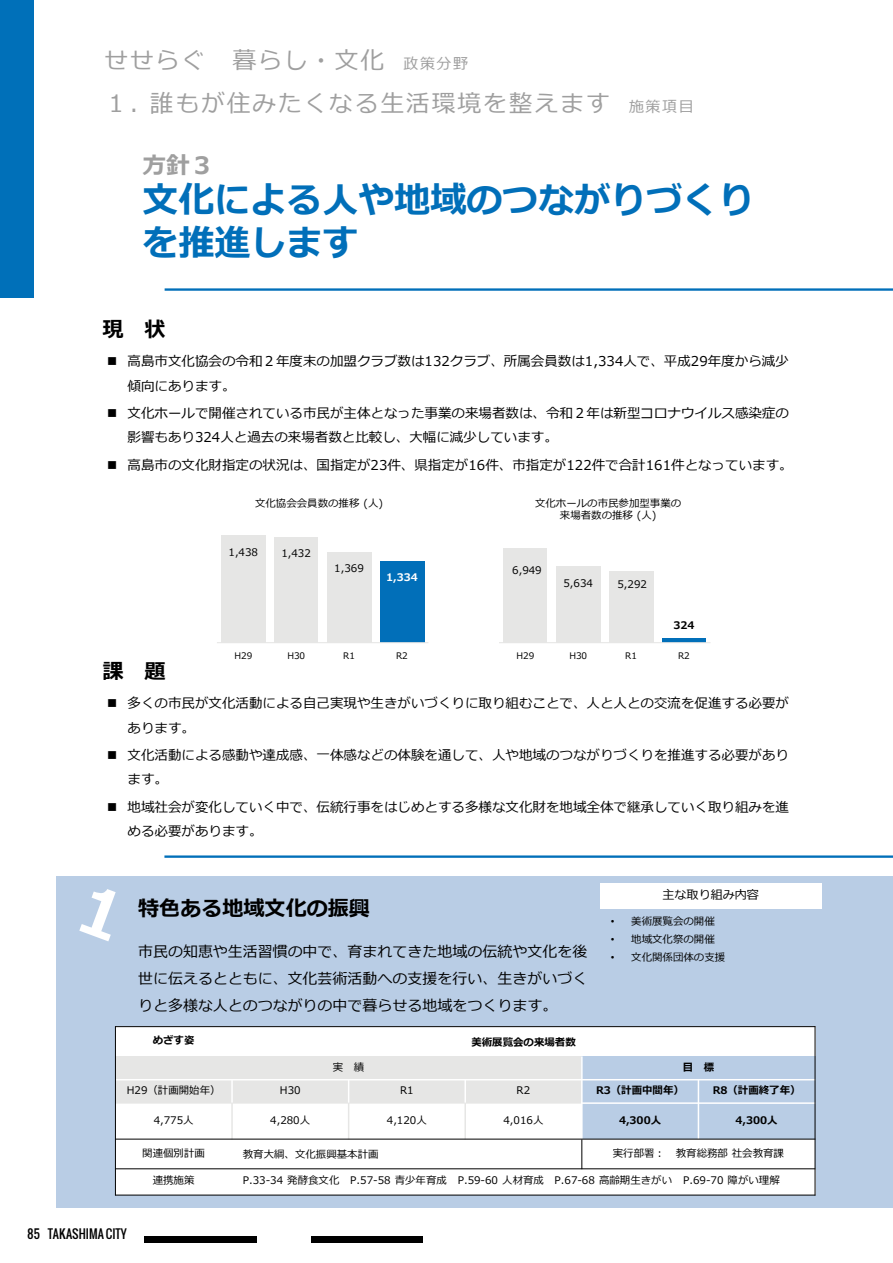
<style>
.page{position:relative;width:893px;height:1263px;background:#fff}
.page>*{position:absolute;margin:0;border:0;box-sizing:border-box;transform-origin:0 0}
.t1{font:700 36px/43.2px "Meiryo";color:#016fb9}
.t2{font:24px "Meiryo";letter-spacing:.07em;color:#9f9f9f}
.t3{font:700 24px "Meiryo";color:#9f9f9f}
.t4{font:700 21px "Meiryo";color:#000}
.t5{font:15px/27px "Meiryo";color:#000;text-align:justify}
.t6{font:13.5px/24.3px "Meiryo";color:#000}
.t7{font:12px "Oswald";letter-spacing:.01em;color:#000}
.t8{font:12px "Meiryo";color:#000}
.t9{font:10.5px/11.9px "Meiryo";color:#000;text-align:center}
.t10{font:700 10.5px "Meiryo";color:#000}
.t11{font:700 10.5px "Meiryo";color:#fff}
.t12{font:9px "Meiryo";letter-spacing:-.005em;color:#000}
.s1{font-size:15px}
.s2{font-family:"Arial"}
</style>
<div class="page">
<div style="left:0;top:0;width:34px;height:297px;background:#0070b9"></div>
<div style="left:311px;top:1236px;width:112px;height:6px;background:#000"></div>
<div style="left:145px;top:1236px;width:112px;height:6px;background:#000"></div>
<hr style="left:165px;top:288px;width:727px;height:3px;background:#016fb9">
<hr style="left:164px;top:855px;width:728px;height:3px;background:#016fb9">
<div style="left:56px;top:876px;width:836px;height:331px;background:#b9cde5"></div>
<div style="left:115px;top:1027px;width:117px;height:29px;background:#fff"></div>
<div style="left:232px;top:1027px;width:583px;height:29px;background:#fff"></div>
<div style="left:115px;top:1056px;width:467px;height:24px;background:#e6e6e5"></div>
<div style="left:115px;top:1080px;width:117px;height:23px;background:#e6e6e5"></div>
<div style="left:232px;top:1080px;width:117px;height:23px;background:#e6e6e5"></div>
<div style="left:349px;top:1080px;width:116px;height:23px;background:#e6e6e5"></div>
<div style="left:465px;top:1080px;width:117px;height:23px;background:#e6e6e5"></div>
<div style="left:115px;top:1103px;width:117px;height:36px;background:#fff"></div>
<div style="left:232px;top:1103px;width:117px;height:36px;background:#fff"></div>
<div style="left:349px;top:1103px;width:116px;height:36px;background:#fff"></div>
<div style="left:465px;top:1103px;width:117px;height:36px;background:#fff"></div>
<div style="left:115px;top:1139px;width:117px;height:30px;background:#fff"></div>
<div style="left:232px;top:1139px;width:350px;height:30px;background:#fff"></div>
<div style="left:582px;top:1139px;width:233px;height:30px;background:#fff"></div>
<div style="left:115px;top:1169px;width:117px;height:26px;background:#fff"></div>
<div style="left:232px;top:1169px;width:583px;height:26px;background:#fff"></div>
<hr style="left:231px;top:1079px;width:2px;height:24px;background:#fff">
<hr style="left:231px;top:1103px;width:2px;height:36px;background:#e6e6e5">
<svg style="left:348px;top:1080px;width:1px;height:23px"></svg>
<hr style="left:348px;top:1103px;width:1px;height:36px;background:#e6e6e5">
<hr style="left:464px;top:1079px;width:2px;height:24px;background:#fff">
<hr style="left:464px;top:1103px;width:2px;height:36px;background:#e6e6e5">
<hr style="left:581px;top:1056px;width:2px;height:83px;background:#fff">
<hr style="left:581px;top:1139px;width:1px;height:30px;background:#000">
<hr style="left:698px;top:1079px;width:1px;height:60px;background:#fff">
<hr style="left:115px;top:1079px;width:700px;height:1px;background:#fff">
<hr style="left:115px;top:1103px;width:466px;height:1px;background:#e6e6e5">
<hr style="left:581px;top:1102px;width:234px;height:2px;background:#fff">
<hr style="left:115px;top:1139px;width:700px;height:1px;background:#000">
<hr style="left:115px;top:1168px;width:700px;height:1px;background:#000">
<hr style="left:115px;top:1026px;width:1px;height:169px;background:#000">
<hr style="left:815px;top:1026px;width:1px;height:169px;background:#000">
<hr style="left:115px;top:1026px;width:700px;height:1px;background:#000">
<hr style="left:115px;top:1195px;width:700px;height:1px;background:#000">
<div style="left:600px;top:884px;width:221px;height:25px;background:#fff"></div>
<svg style="left:79px;top:889px;width:37px;height:52px"></svg>
<div style="left:221px;top:535px;width:45px;height:108px;background:#e6e6e5"></div>
<div style="left:274px;top:537px;width:44px;height:106px;background:#e6e6e5"></div>
<div style="left:327px;top:552px;width:44px;height:91px;background:#e6e6e5"></div>
<div style="left:380px;top:561px;width:44px;height:82px;background:#016fb9"></div>
<hr style="left:217px;top:642px;width:211px;height:1px;background:#e6e6e5">
<div style="left:503px;top:548px;width:44px;height:95px;background:#e6e6e5"></div>
<div style="left:556px;top:566px;width:44px;height:77px;background:#e6e6e5"></div>
<div style="left:609px;top:571px;width:44px;height:72px;background:#e6e6e5"></div>
<div style="left:662px;top:638px;width:44px;height:5px;background:#016fb9"></div>
<hr style="left:499px;top:642px;width:211px;height:1px;background:#e6e6e5">
<h2 class="t2" style="left:104px;top:43px;width:365px">せせらぐ 暮らし・文化 <span class="s1">政策分野</span></h2>
<h2 class="t2" style="left:104px;top:86px;width:591px">１. 誰もが住みたくなる生活環境を整えます <span class="s1">施策項目</span></h2>
<h2 class="t3" style="left:142px;top:148px;width:73px">方針３</h2>
<h1 class="t1" style="left:142px;top:180px;width:613px">文化による人や地域のつながりづくりを推進します</h1>
<h3 class="t4" style="left:102px;top:314px;width:64px">現 状</h3>
<p class="t6" style="left:128px;top:350px;width:663px;text-indent:-20px">■ 高島市文化協会の令和２年度末の加盟クラブ数は132クラブ、所属会員数は1,334人で、平成29年度から減少傾向にあります。</p>
<p class="t6" style="left:128px;top:402px;width:663px;text-indent:-20px">■ 文化ホールで開催されている市民が主体となった事業の来場者数は、令和２年は新型コロナウイルス感染症の影響もあり324人と過去の来場者数と比較し、大幅に減少しています。</p>
<p class="t6" style="left:107px;top:453px;width:687px">■ 高島市の文化財指定の状況は、国指定が23件、県指定が16件、市指定が122件で合計161件となっています。</p>
<p class="t9" style="left:255px;top:498px;width:130px">文化協会会員数の推移 (人)</p>
<p class="t9" style="left:535px;top:498px;width:148px">文化ホールの市民参加型事業の来場者数の推移 (人)</p>
<p class="t9" style="left:229px;top:546px;width:31px">1,438</p>
<p class="t9" style="left:281px;top:548px;width:31px">1,432</p>
<p class="t9" style="left:334px;top:563px;width:31px">1,369</p>
<p class="t11" style="left:386px;top:570px;width:33px">1,334</p>
<p class="t9" style="left:512px;top:565px;width:31px">6,949</p>
<p class="t9" style="left:563px;top:577px;width:31px">5,634</p>
<p class="t9" style="left:617px;top:578px;width:31px">5,292</p>
<p class="t10" style="left:673px;top:617px;width:23px">324</p>
<p class="t12" style="left:234px;top:649px;width:19px">H29</p>
<p class="t12" style="left:287px;top:649px;width:19px">H30</p>
<p class="t12" style="left:343px;top:649px;width:13px">R1</p>
<p class="t12" style="left:396px;top:649px;width:13px">R2</p>
<p class="t12" style="left:516px;top:649px;width:19px">H29</p>
<p class="t12" style="left:569px;top:649px;width:19px">H30</p>
<p class="t12" style="left:625px;top:649px;width:13px">R1</p>
<p class="t12" style="left:678px;top:649px;width:13px">R2</p>
<h3 class="t4" style="left:102px;top:656px;width:64px">課 題</h3>
<p class="t6" style="left:128px;top:692px;width:663px;text-indent:-20px">■ 多くの市民が文化活動による自己実現や生きがいづくりに取り組むことで、人と人との交流を促進する必要があります。</p>
<p class="t6" style="left:128px;top:744px;width:663px;text-indent:-20px">■ 文化活動による感動や達成感、一体感などの体験を通して、人や地域のつながりづくりを推進する必要があります。</p>
<p class="t6" style="left:128px;top:795px;width:663px;text-indent:-20px">■ 地域社会が変化していく中で、伝統行事をはじめとする多様な文化財を地域全体で継承していく取り組みを進める必要があります。</p>
<h3 class="t4" style="left:138px;top:894px;width:233px">特色ある地域文化の振興</h3>
<p class="t5" style="left:138px;top:939px;width:451px">市民の知恵や生活習慣の中で、育まれてきた地域の伝統や文化を後世に伝えるとともに、文化芸術活動への支援を行い、生きがいづくりと多様な人とのつながりの中で暮らせる地域をつくります。</p>
<p class="t8" style="left:662px;top:886px;width:98px">主な取り組み内容</p>
<p class="t9" style="left:611px;top:916px;width:105px"><span class="s2">•</span> 美術展覧会の開催</p>
<p class="t9" style="left:611px;top:934px;width:105px"><span class="s2">•</span> 地域文化祭の開催</p>
<p class="t9" style="left:611px;top:952px;width:116px"><span class="s2">•</span> 文化関係団体の支援</p>
<p class="t10" style="left:153px;top:1033px;width:43px">めざす姿</p>
<p class="t10" style="left:471px;top:1034px;width:106px">美術展覧会の来場者数</p>
<p class="t9" style="left:333px;top:1061px;width:33px">実 績</p>
<p class="t10" style="left:683px;top:1059px;width:33px">目 標</p>
<p class="t9" style="left:127px;top:1085px;width:95px">H29（計画開始年）</p>
<p class="t9" style="left:280px;top:1085px;width:22px">H30</p>
<p class="t9" style="left:400px;top:1085px;width:15px">R1</p>
<p class="t9" style="left:517px;top:1085px;width:15px">R2</p>
<p class="t10" style="left:596px;top:1083px;width:89px">R3（計画中間年）</p>
<p class="t10" style="left:713px;top:1083px;width:89px">R8（計画終了年）</p>
<p class="t9" style="left:154px;top:1114px;width:41px">4,775人</p>
<p class="t9" style="left:270px;top:1114px;width:41px">4,280人</p>
<p class="t9" style="left:387px;top:1114px;width:41px">4,120人</p>
<p class="t9" style="left:503px;top:1114px;width:41px">4,016人</p>
<p class="t10" style="left:619px;top:1112px;width:44px">4,300人</p>
<p class="t10" style="left:736px;top:1112px;width:44px">4,300人</p>
<p class="t9" style="left:142px;top:1147px;width:64px">関連個別計画</p>
<p class="t9" style="left:243px;top:1149px;width:137px">教育大綱、文化振興基本計画</p>
<p class="t9" style="left:613px;top:1147px;width:173px">実行部署： 教育総務部社会教育課</p>
<p class="t9" style="left:153px;top:1175px;width:43px">連携施策</p>
<p class="t9" style="left:243px;top:1175px;width:538px">P.33-34 発酵食文化 P.57-58 青少年育成 P.59-60 人材育成 P.67-68 高齢期生きがい P.69-70 障がい理解</p>
<p class="t7" style="left:28px;top:1225px;width:101px">85 TAKASHIMA CITY</p>
</div>
